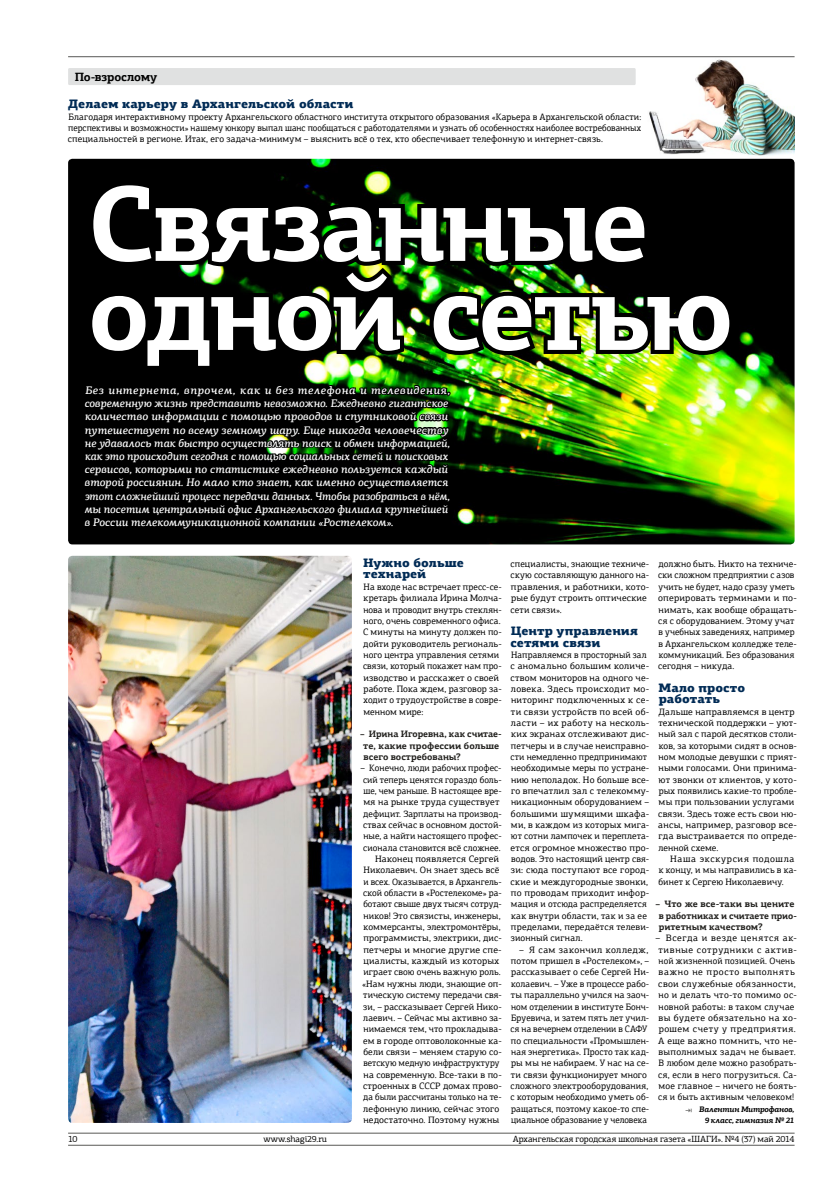
<style>
.page{position:relative;width:840px;height:1191px;background:#fff}
.page>*{position:absolute;margin:0;border:0;box-sizing:border-box;transform-origin:0 0}
.t1{font:700 107.7px "PF Agora Slab Pro";letter-spacing:-.04em;color:#fff}
.t2{font:900 12.3px/11.3px "PF Agora Slab Pro";letter-spacing:.005em;color:#002b55}
.t3{font:700 12px "PF Agora Slab Pro";letter-spacing:-.015em;color:#000}
.t4{font:italic 500 11px/13.2px "PF Agora Slab Pro";color:#fff}
.t5{font:italic 500 11px "PF Agora Slab Pro";letter-spacing:.045em;color:#fff}
.t6{font:9.3px/11.3px "PF Agora Slab Pro";letter-spacing:.015em;color:#000}
.t7{font:9.3px/11.3px "PF Agora Slab Pro";letter-spacing:.035em;color:#000}
.t8{font:700 9.3px/11.3px "PF Agora Slab Pro";color:#22211e}
.t9{font:9px "PF Agora Slab Pro";letter-spacing:-.005em;color:#000}
.t10{font:italic 700 8px/11.3px "PF Agora Slab Pro";letter-spacing:-.025em;color:#000;text-align:right}
.s1{font-weight:500;font-style:normal;color:#585856}
</style>
<div class="page">
<hr style="left:68px;top:1144px;width:726px;height:1px;background:#585856">
<hr style="left:68px;top:1132px;width:726px;height:1px;background:#585856">
<hr style="left:68px;top:56px;width:726px;height:1px;background:#585856">
<img style="left:643px;top:59px;width:151px;height:100px">
<div style="left:68px;top:68px;width:567px;height:17px;background:#e0e1e1"></div>
<img style="left:68px;top:556px;width:283px;height:567px">
<img style="left:68px;top:159px;width:726px;height:385px">
<img style="left:81px;top:176px;width:657px;height:388px">
<p class="t3" style="left:75px;top:69px;width:84px">По-взрослому</p>
<h2 class="t2" style="left:68px;top:99px;width:286px">Делаем карьеру в Архангельской области</h2>
<p class="t6" style="left:68px;top:111px;width:574px;text-align:justify">Благодаря интерактивному проекту Архангельского областного института открытого образования «Карьера в Архангельской области: перспективы и возможности» нашему юнкору выпал шанс пообщаться с работодателями и узнать об особенностях наиболее востребованных специальностей в регионе. Итак, его задача-минимум – выяснить всё о тех, кто обеспечивает телефонную и интернет-связь.</p>
<h1 class="t1" style="left:88px;top:155px;width:561px">Связанные</h1>
<h1 class="t1" style="left:88px;top:244px;width:646px">одной сетью</h1>
<p class="t4" style="left:85px;top:397px;width:367px">современную жизнь представить невозможно. Ежедневно гигантское количество информации с помощью проводов и спутниковой связи путешествует по всему земному шару. Еще никогда человечеству не удавалось так быстро осуществлять поиск и обмен информацией, как это происходит сегодня с помощью социальных сетей и поисковых сервисов, которыми по статистике ежедневно пользуется каждый второй россиянин. Но мало кто знает, как именно осуществляется этот сложнейший процесс передачи данных. Чтобы разобраться в нём, мы посетим центральный офис Архангельского филиала крупнейшей в России телекоммуникационной компании «Ростелеком».</p>
<p class="t5" style="left:85px;top:383px;width:366px">Без интернета, впрочем, как и без телефона и телевидения,</p>
<h2 class="t2" style="left:363px;top:557px;width:102px">Нужно больше технарей</h2>
<p class="t6" style="left:363px;top:581px;width:140px">На входе нас встречает пресс-се&shy;кретарь филиала Ирина Молча&shy;нова и проводит внутрь стеклян&shy;ного, очень современного офиса.<br>С минуты на минуту должен по&shy;дойти руководитель региональ&shy;ного центра управления сетями связи, который покажет нам про&shy;изводство и расскажет о своей работе. Пока ждем, разговор за&shy;ходит о трудоустройстве в совре&shy;менном мире:</p>
<p class="t8" style="left:363px;top:728px;width:140px;text-indent:-3px">– Ирина Игоревна, как считае&shy;те, какие профессии больше всего востребованы?</p>
<p class="t6" style="left:360px;top:762px;width:143px;text-align:right">– Конечно, люди рабочих профес&shy;сий теперь ценятся гораздо боль&shy;ше, чем раньше. В настоящее вре&shy;мя на рынке труда существует дефицит. Зарплаты на производ&shy;ствах сейчас в основном достой&shy;ные, а найти настоящего профес&shy;сионала становится всё сложнее.<br>Наконец появляется Сергей<br>Николаевич. Он знает здесь всё и всех. Оказывается, в Архангель&shy;ской области в «Ростелекоме» ра&shy;ботают свыше двух тысяч сотруд&shy;ников! Это связисты, инженеры, коммерсанты, электромонтёры, программисты, электрики, дис&shy;петчеры и многие другие спе&shy;циалисты, каждый из которых играет свою очень важную роль. «Нам нужны люди, знающие оп&shy;тическую систему передачи свя&shy;зи, – рассказывает Сергей Нико&shy;лаевич. – Сейчас мы активно за&shy;нимаемся тем, что прокладыва&shy;ем в городе оптоволоконные ка&shy;бели связи – меняем старую со&shy;ветскую медную инфраструктуру на современную. Все‑таки в по&shy;строенных в СССР домах прово&shy;да были рассчитаны только на те&shy;лефонную линию, сейчас этого недостаточно. Поэтому нужны</p>
<p class="t6" style="left:657px;top:558px;width:140px">должно быть. Никто на техниче&shy;ски сложном предприятии с азов учить не будет, надо сразу уметь оперировать терминами и по&shy;нимать, как вообще обращать&shy;ся с оборудованием. Этому учат в учебных заведениях, например в Архангельском колледже теле&shy;коммуникаций. Без образования сегодня – никуда.</p>
<h2 class="t2" style="left:658px;top:682px;width:88px">Мало просто работать</h2>
<p class="t6" style="left:657px;top:705px;width:140px">Дальше направляемся в центр технической поддержки – уют&shy;ный зал с парой десятков столи&shy;ков, за которыми сидят в основ&shy;ном молодые девушки с прият&shy;ными голосами. Они принима&shy;ют звонки от клиентов, у кото&shy;рых появились какие‑то пробле&shy;мы при пользовании услугами связи. Здесь тоже есть свои ню&shy;ансы, например, разговор все&shy;гда выстраивается по опреде&shy;ленной схеме.</p>
<p class="t6" style="left:658px;top:853px;width:140px;text-indent:12px">Наша экскурсия подошла к концу, и мы направились в ка&shy;бинет к Сергею Николаевичу.</p>
<p class="t8" style="left:658px;top:898px;width:139px;text-indent:-3px">– Что же все‑таки вы цените в работниках и считаете прио&shy;ритетным качеством?</p>
<p class="t7" style="left:655px;top:932px;width:143px">– Всегда и везде ценятся ак&shy;тивные сотрудники с актив&shy;ной жизненной позицией. Очень важно не просто выполнять свои служебные обязанности, но и делать что‑то помимо ос&shy;новной работы: в таком случае вы будете обязательно на хо&shy;рошем счету у предприятия.<br>А еще важно помнить, что не&shy;выполнимых задач не бывает.<br>В любом деле можно разобрать&shy;ся, если в него погрузиться. Са&shy;мое главное – ничего не боять&shy;ся и быть активным человеком!</p>
<p class="t10" style="left:684px;top:1103px;width:111px"><span class="s1">⇥</span> Валентин Митрофанов,<br>9 класс, гимназия № 21</p>
<p class="t6" style="left:510px;top:558px;width:140px">специалисты, знающие техниче&shy;скую составляющую данного на&shy;правления, и работники, кото&shy;рые будут строить оптические сети связи».</p>
<h2 class="t2" style="left:510px;top:625px;width:129px">Центр управления сетями связи</h2>
<p class="t6" style="left:510px;top:649px;width:140px">Направляемся в просторный зал с аномально большим количе&shy;ством мониторов на одного че&shy;ловека. Здесь происходит мо&shy;ниторинг подключенных к се&shy;ти связи устройств по всей об&shy;ласти – их работу на несколь&shy;ких экранах отслеживают дис&shy;петчеры и в случае неисправно&shy;сти немедленно предпринимают необходимые меры по устране&shy;нию неполадок. Но больше все&shy;го впечатлил зал с телекомму&shy;никационным оборудованием – большими шумящими шкафа&shy;ми, в каждом из которых мига&shy;ют сотни лампочек и переплета&shy;ется огромное множество про&shy;водов. Это настоящий центр свя&shy;зи: сюда поступают все город&shy;ские и междугородные звонки, по проводам приходит инфор&shy;мация и отсюда распределяется как внутри области, так и за ее пределами, передаётся телеви&shy;зионный сигнал.</p>
<p class="t6" style="left:510px;top:944px;width:140px;text-indent:9px">– Я сам закончил колледж, потом пришел в «Ростелеком», – рассказывает о себе Сергей Ни&shy;колаевич. – Уже в процессе рабо&shy;ты параллельно учился на заоч&shy;ном отделении в институте Бонч-<br>Бруевича, и затем пять лет учил&shy;ся на вечернем отделении в САФУ по специальности «Промышлен&shy;ная энергетика». Просто так кад&shy;ры мы не набираем. У нас на се&shy;ти связи функционирует много сложного электрооборудования, с которым необходимо уметь об&shy;ращаться, поэтому какое‑то спе&shy;циальное образование у человека</p>
<p class="t9" style="left:68px;top:1133px;width:11px">10</p>
<p class="t9" style="left:263px;top:1133px;width:65px">www.shagi29.ru</p>
<p class="t9" style="left:512px;top:1133px;width:283px">Архангельская городская школьная газета «ШАГИ». №4 (37) май 2014</p>
</div>
